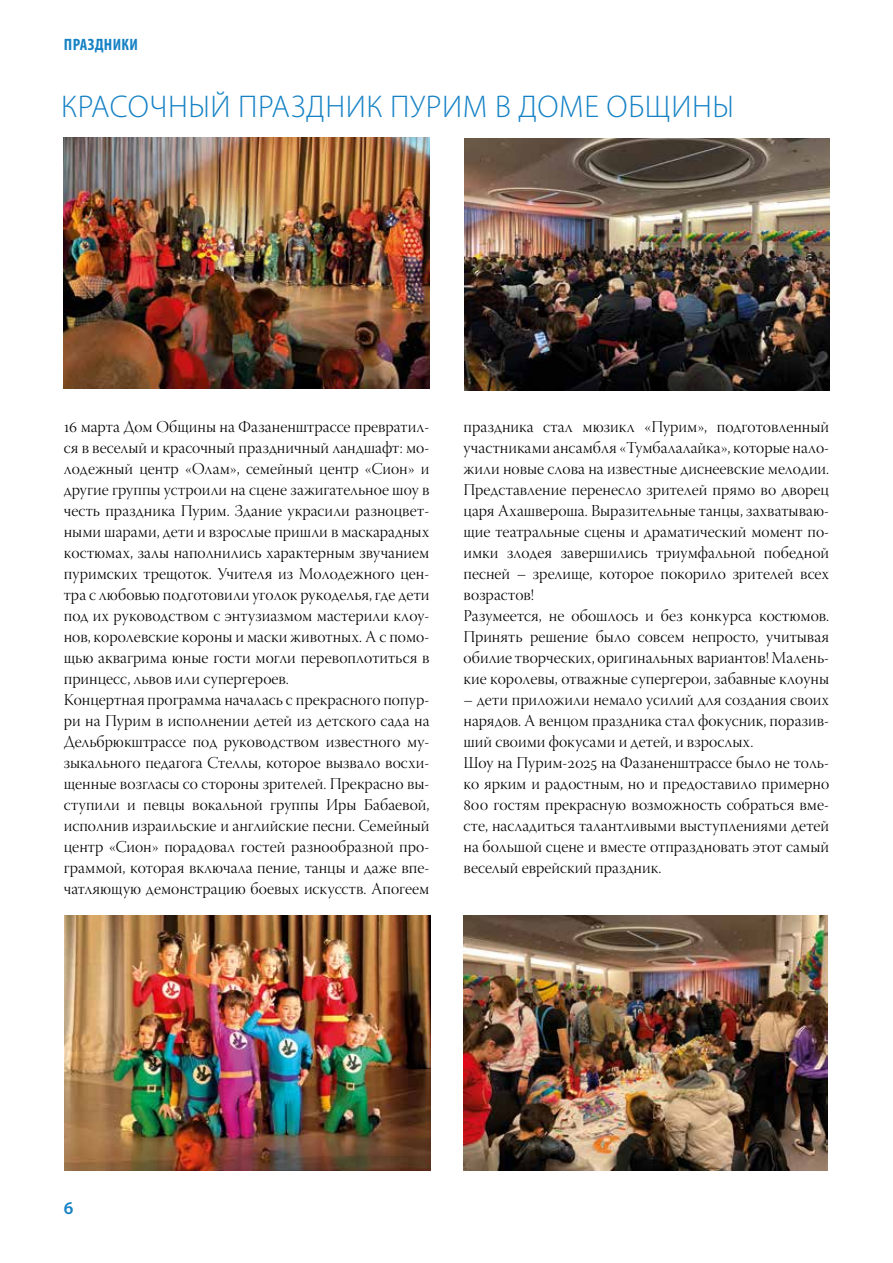
<style>
.page{position:relative;width:893px;height:1263px;background:#fff}
.page>*{position:absolute;margin:0;border:0;box-sizing:border-box;transform-origin:0 0}
.t1{font:300 31.5px "Myriad Pro";letter-spacing:.02em;color:#1682c5}
.t2{font:600 18px "Myriad Pro";color:#1682c5}
.t3{font:16.5px/21px "Warnock Pro Light Disp";color:#000}
.t4{font:700 condensed 16.5px "Myriad Pro";letter-spacing:.02em;color:#1682c5}
</style>
<div class="page">
<img style="left:464px;top:138px;width:366px;height:252px">
<img style="left:64px;top:915px;width:366px;height:255px">
<img style="left:63px;top:138px;width:366px;height:251px">
<img style="left:463px;top:915px;width:365px;height:255px">
<p class="t4" style="left:64px;top:34px;width:75px">ПРАЗДНИКИ</p>
<h1 class="t1" style="left:61px;top:88px;width:674px">КРАСОЧНЫЙ ПРАЗДНИК ПУРИМ В ДОМЕ ОБЩИНЫ</h1>
<p class="t3" style="left:64px;top:418px;width:367px">16 марта Дом Общины на Фазаненштрассе превратил&shy;ся в веселый и красочный праздничный ландшафт: мо&shy;лодежный центр «Олам», семейный центр «Сион» и другие группы устроили на сцене зажигательное шоу в честь праздника Пурим. Здание украсили разноцвет&shy;ными шарами, дети и взрослые пришли в маскарадных костюмах, залы наполнились характерным звучанием пуримских трещоток. Учителя из Молодежного цен&shy;тра с любовью подготовили уголок рукоделья, где дети под их руководством с энтузиазмом мастерили клоу&shy;нов, королевские короны и маски животных. А с помо&shy;щью аквагрима юные гости могли перевоплотиться в принцесс, львов или супергероев.<br>Концертная программа началась с прекрасного попур&shy;ри на Пурим в исполнении детей из детского сада на Дельбрюкштрассе под руководством известного му&shy;зыкального педагога Стеллы, которое вызвало восхи&shy;щенные возгласы со стороны зрителей. Прекрасно вы&shy;ступили и певцы вокальной группы Иры Бабаевой, исполнив израильские и английские песни. Семейный центр «Сион» порадовал гостей разнообразной про&shy;граммой, которая включала пение, танцы и даже впе&shy;чатляющую демонстрацию боевых искусств. Апогеем</p>
<p class="t3" style="left:463px;top:418px;width:367px">праздника стал мюзикл «Пурим», подготовленный участниками ансамбля «Тумбалалайка», которые нало&shy;жили новые слова на известные диснеевские мелодии.<br>Представление перенесло зрителей прямо во дворец царя Ахашвероша. Выразительные танцы, захватываю&shy;щие театральные сцены и драматический момент по&shy;имки злодея завершились триумфальной победной песней – зрелище, которое покорило зрителей всех возрастов!<br>Разумеется, не обошлось и без конкурса костюмов.<br>Принять решение было совсем непросто, учитывая обилие творческих, оригинальных вариантов! Малень&shy;кие королевы, отважные супергерои, забавные клоуны</p>
<p class="t3" style="left:463px;top:691px;width:367px">– дети приложили немало усилий для создания своих нарядов. А венцом праздника стал фокусник, поразив&shy;ший своими фокусами и детей, и взрослых.<br>Шоу на Пурим-2025 на Фазаненштрассе было не толь&shy;ко ярким и радостным, но и предоставило примерно 800 гостям прекрасную возможность собраться вме&shy;сте, насладиться талантливыми выступлениями детей на большой сцене и вместе отпраздновать этот самый веселый еврейский праздник.</p>
<p class="t2" style="left:64px;top:1197px;width:11px">6</p>
</div>
